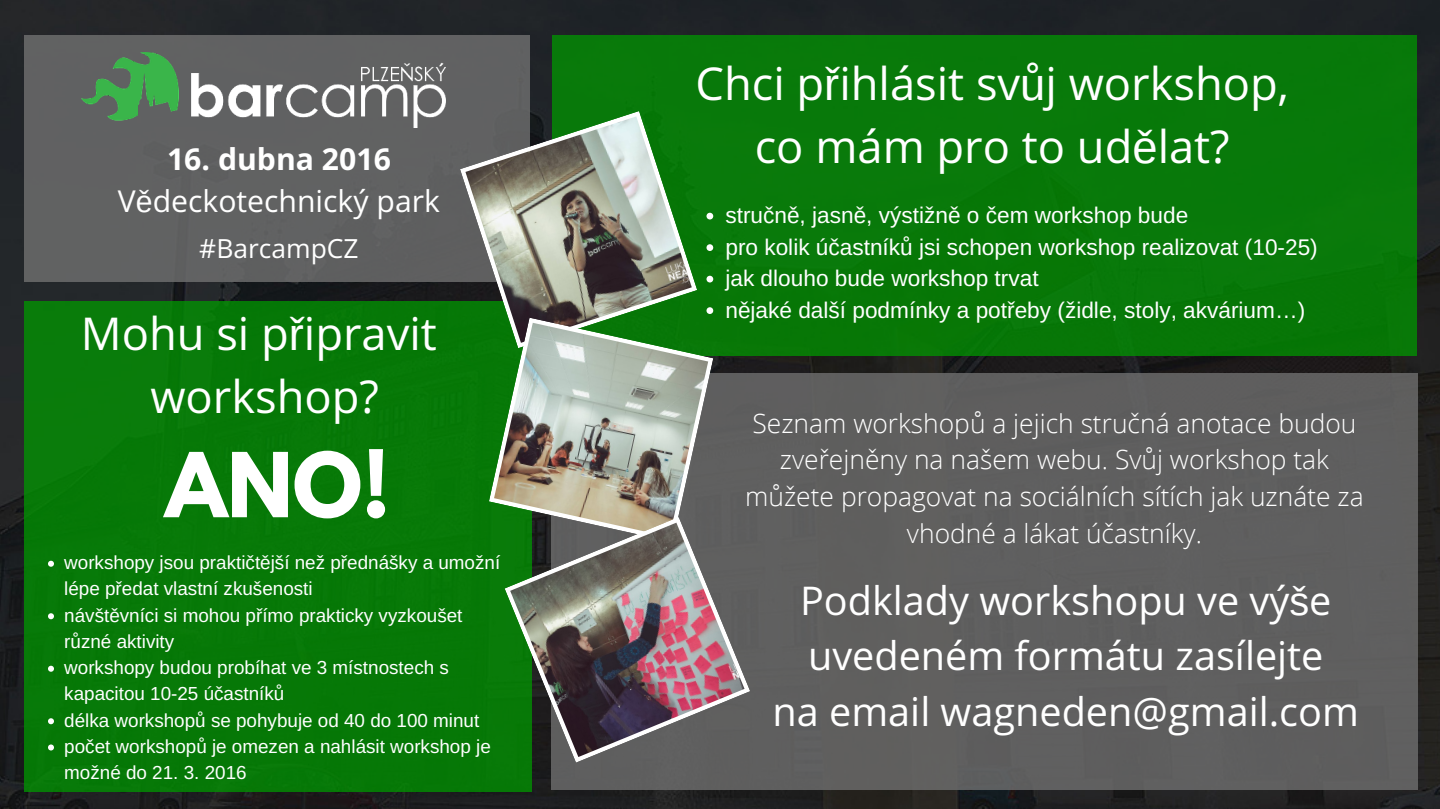
<style>
.page{position:relative;width:1440px;height:809px;background:#fff}
.page>*{position:absolute;margin:0;border:0;box-sizing:border-box;transform-origin:0 0}
.t1{font:700 79.2px "League Spartan";color:#fff}
.t2{font:45.3px/63px "Open Sans";color:#fff;text-align:center}
.t3{font:39.6px/55.5px "Open Sans";color:#fff;text-align:center}
.t4{font:30.2px/42px "Open Sans";color:#fff;text-align:center}
.t5{font:300 26.4px/36.8px "Open Sans";color:#fff;text-align:center}
.t6{font:26.4px "Open Sans";color:#fff}
.t7{font:22.6px/31.5px "Arimo";color:#fff}
.t8{font:18.9px/26.2px "Arimo";color:#fff}
.s1{font-weight:700}
.s2{font-family:"Arimo"}
</style>
<div class="page">
<img style="left:0;top:0;width:1440px;height:809px">
<div style="left:24px;top:35px;width:506px;height:247px;background:#616162"></div>
<img style="left:81px;top:52px;width:365px;height:76px">
<div style="left:24px;top:301px;width:508px;height:491px;background:#067807"></div>
<svg style="left:48px;top:561px;width:6px;height:6px"></svg>
<svg style="left:48px;top:613px;width:6px;height:6px"></svg>
<svg style="left:48px;top:666px;width:6px;height:6px"></svg>
<svg style="left:48px;top:718px;width:6px;height:6px"></svg>
<svg style="left:48px;top:744px;width:6px;height:6px"></svg>
<div style="left:551px;top:373px;width:867px;height:416px;background:#5f5f5f"></div>
<div style="left:552px;top:35px;width:865px;height:321px;background:#08790a"></div>
<svg style="left:460px;top:111px;width:237px;height:207px"></svg>
<svg style="left:706px;top:213px;width:7px;height:7px"></svg>
<svg style="left:706px;top:244px;width:7px;height:7px"></svg>
<svg style="left:706px;top:276px;width:7px;height:6px"></svg>
<svg style="left:706px;top:307px;width:7px;height:7px"></svg>
<svg style="left:489px;top:318px;width:224px;height:199px"></svg>
<img style="left:505px;top:517px;width:245px;height:246px">
<h3 class="t4" style="left:118px;top:137px;width:323px"><span class="s1">16. dubna 2016<br></span>V<span class="s2">ě</span>deckotechnický park</h3>
<h3 class="t6" style="left:199px;top:230px;width:161px">#BarcampCZ</h3>
<h2 class="t2" style="left:81px;top:301px;width:358px">Mohu si p<span class="s2">ř</span>ipravit workshop?</h2>
<h1 class="t1" style="left:165px;top:446px;width:226px">ANO!</h1>
<p class="t8" style="left:64px;top:549px;width:437px">workshopy jsou praktičtější než přednášky a umožní lépe předat vlastní zkušenosti<br>návštěvníci si mohou přímo prakticky vyzkoušet různé aktivity<br>workshopy budou probíhat ve 3 místnostech s kapacitou 10-25 účastníků<br>délka workshopů se pohybuje od 40 do 100 minut počet workshopů je omezen a nahlásit workshop je možné do 21. 3. 2016</p>
<h2 class="t2" style="left:695px;top:51px;width:595px">Chci p<span class="s2">ř</span>ihlásit sv<span class="s2">ů</span>j workshop, co mám pro to ud<span class="s2">ě</span>lat?</h2>
<p class="t7" style="left:725px;top:200px;width:594px">stručně, jasně, výstižně o čem workshop bude<br>pro kolik účastníků jsi schopen workshop realizovat (10-25) jak dlouho bude workshop trvat<br>nějaké další podmínky a potřeby (židle, stoly, akvárium…)</p>
<h3 class="t5" style="left:745px;top:404px;width:620px">Seznam workshopů a jejich stručná anotace budou zveřejněny na našem webu. Svůj workshop tak můžete propagovat na sociálních sítích jak uznáte za vhodné a lákat účastníky.</h3>
<h3 class="t3" style="left:773px;top:572px;width:588px">Podklady workshopu ve vý<span class="s2">š</span>e uvedeném formátu zasílejte<br>na email wagneden@gmail.com</h3>
</div>
